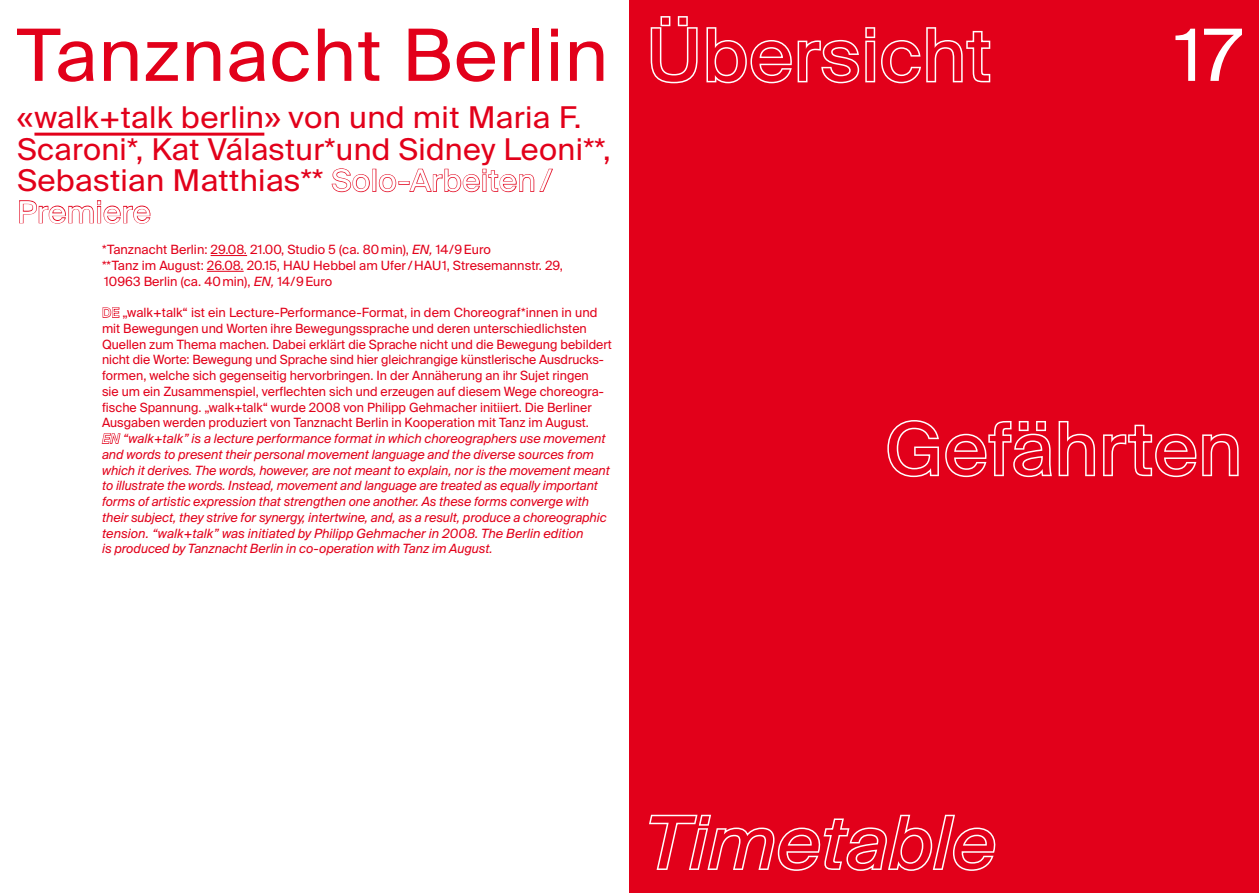
<style>
.page{position:relative;width:1259px;height:893px;background:#fff}
.page>*{position:absolute;margin:0;border:0;box-sizing:border-box;transform-origin:0 0}
.t1{font:72px "Suisse Intl";letter-spacing:.01em;color:#e2001a;scale:1.05 1}
.t2{font:italic 72px "Suisse Intl";letter-spacing:.01em;color:#e2001a;scale:1.05 1}
.t3{font:72px "Suisse Intl";color:#fff;scale:1.05 1}
.t4{font:30px/31.5px "Suisse Intl";letter-spacing:.01em;color:#e2001a;scale:1.05 1}
.t5{font:12.75px/15.8px "Suisse Intl";color:#e2001a}
.s1{color:#fff}
.s2{font-style:italic}
.s3{font-style:italic;color:#fff}
</style>
<div class="page">
<div style="left:629px;top:0;width:630px;height:893px;background:#e2001a"></div>
<svg style="left:650px;top:16px;width:48px;height:68px"></svg>
<svg style="left:706px;top:27px;width:285px;height:57px"></svg>
<svg style="left:887px;top:420px;width:352px;height:58px"></svg>
<svg style="left:649px;top:814px;width:347px;height:57px"></svg>
<hr style="left:34px;top:133px;width:230px;height:3px;background:#e2001a">
<hr style="left:211px;top:255px;width:36px;height:1px;background:#e2001a">
<hr style="left:207px;top:271px;width:37px;height:1px;background:#e2001a">
<svg style="left:331px;top:168px;width:39px;height:25px"></svg>
<div style="left:372px;top:169px;width:4px;height:23px;border:1px solid #e2001a"></div>
<svg style="left:378px;top:174px;width:19px;height:19px"></svg>
<div style="left:398px;top:181px;width:12px;height:4px;border:1px solid #e2001a"></div>
<svg style="left:408px;top:168px;width:145px;height:25px"></svg>
<svg style="left:19px;top:200px;width:132px;height:24px"></svg>
<svg style="left:102px;top:307px;width:18px;height:11px"></svg>
<svg style="left:101px;top:433px;width:20px;height:11px"></svg>
<h1 class="t1" style="left:17px;top:14px;width:564px">Tanznacht Berlin</h1>
<h2 class="t4" style="left:17px;top:102px;width:567px">«walk+talk berlin» von und mit Maria F.<br>Scaroni*, Kat Válastur*und Sidney Leoni**, Sebastian Matthias** <span class="s1">Solo-Arbeiten / Premiere</span></h2>
<p class="t5" style="left:102px;top:242px;width:462px">*Tanznacht Berlin: 29.08. 21.00, Studio 5 (ca. 80min), <span class="s2">EN,</span> 14/9Euro<br>**Tanz im August: 26.08. 20.15, HAU Hebbel am Ufer/HAU1, Stresemannstr. 29,<br>10963 Berlin (ca. 40min), <span class="s2">EN,</span> 14/9Euro</p>
<p class="t5" style="left:102px;top:305px;width:511px"><span class="s1">DE</span> „walk+talk“ ist ein Lecture-Performance-Format, in dem Choreograf*innen in und mit Bewegungen und Worten ihre Bewegungssprache und deren unterschiedlichsten Quellen zum Thema machen. Dabei erklärt die Sprache nicht und die Bewegung bebildert nicht die Worte: Bewegung und Sprache sind hier gleichrangige künstlerische Ausdrucks&shy;formen, welche sich gegenseitig hervorbringen. In der Annäherung an ihr Sujet ringen<br>sie um ein Zusammenspiel, verflechten sich und erzeugen auf diesem Wege choreogra&shy;fische Spannung. „walk+talk“ wurde 2008 von Philipp Gehmacher initiiert. Die Berliner Ausgaben werden produziert von Tanznacht Berlin in Kooperation mit Tanz im August.<br><span class="s3">EN</span> <span class="s2">“walk+talk” is a lecture performance format in which choreographers use movement and words to present their personal movement language and the diverse sources from which it derives. The words, however, are not meant to explain, nor is the movement meant to illustrate the words. Instead, movement and language are treated as equally important forms of artistic expression that strengthen one another. As these forms converge with their subject, they strive for synergy, intertwine, and, as a result, produce a choreographic tension. “walk+talk” was initiated by Philipp Gehmacher in 2008. The Berlin edition<br>is produced by Tanznacht Berlin in co-operation with Tanz im August.</span></p>
<h1 class="t1" style="left:646px;top:14px;width:330px">Übersicht</h1>
<h1 class="t3" style="left:1174px;top:14px;width:66px">17</h1>
<h1 class="t1" style="left:885px;top:407px;width:341px">Gefährten</h1>
<h1 class="t2" style="left:646px;top:801px;width:334px">Timetable</h1>
</div>
